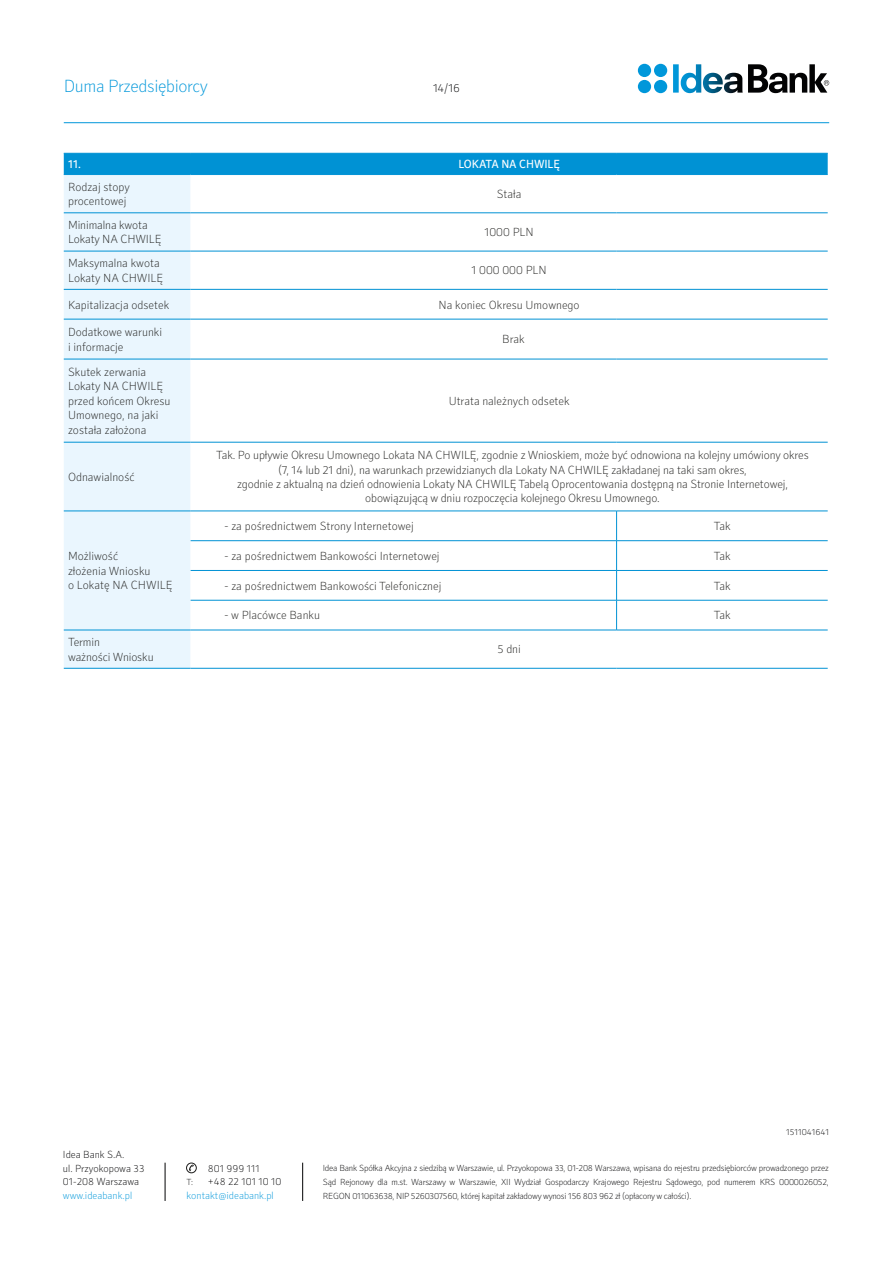
<style>
.page{position:relative;width:893px;height:1263px;background:#fff}
.page>*{position:absolute;margin:0;border:0;box-sizing:border-box;transform-origin:0 0}
.t1{font:100 18px "Secca";letter-spacing:-.02em;color:#0097da}
.t2{font:100 12px/14.4px "Secca";letter-spacing:-.005em;color:#1d1d1b}
.t3{font:12px "Secca";letter-spacing:-.015em;color:#fff}
.t4{font:100 12px "Secca";color:#020203}
.t5{font:100 10.5px/13.5px "Secca";color:#020203}
.t6{font:100 10.5px "Secca";color:#0097da}
.t7{font:100 9px/13.8px "Secca";letter-spacing:-.025em;color:#020203;text-align:justify}
</style>
<div class="page">
<hr style="left:64px;top:122px;width:765px;height:1px;background:#0097da">
<svg style="left:638px;top:64px;width:29px;height:29px"></svg>
<svg style="left:673px;top:64px;width:156px;height:29px"></svg>
<hr style="left:165px;top:1163px;width:1px;height:38px;background:#020203">
<hr style="left:302px;top:1163px;width:1px;height:38px;background:#020203">
<svg style="left:188px;top:1165px;width:6px;height:6px"></svg>
<div style="left:186px;top:1163px;width:10px;height:10px;border:1px solid #1d1d1c;border-radius:50%"></div>
<div style="left:64px;top:154px;width:764px;height:20px;background:#0092d4"></div>
<div style="left:64px;top:175px;width:127px;height:493px;background:#eaf6fe"></div>
<svg style="left:191px;top:212px;width:637px;height:456px"></svg>
<hr style="left:64px;top:213px;width:127px;height:1px;background:#0092d4">
<hr style="left:64px;top:251px;width:127px;height:1px;background:#0092d4">
<hr style="left:64px;top:289px;width:127px;height:1px;background:#0092d4">
<hr style="left:64px;top:319px;width:127px;height:1px;background:#0092d4">
<hr style="left:64px;top:359px;width:127px;height:1px;background:#0092d4">
<hr style="left:64px;top:442px;width:127px;height:1px;background:#0092d4">
<hr style="left:64px;top:511px;width:127px;height:1px;background:#0092d4">
<hr style="left:64px;top:630px;width:127px;height:1px;background:#0092d4">
<hr style="left:191px;top:540px;width:426px;height:1px;background:#0092d4">
<hr style="left:191px;top:570px;width:426px;height:1px;background:#0092d4">
<hr style="left:191px;top:600px;width:426px;height:1px;background:#0092d4">
<hr style="left:64px;top:668px;width:127px;height:1px;background:#0092d4">
<hr style="left:64px;top:153px;width:127px;height:1px;background:#0092d4">
<hr style="left:64px;top:174px;width:127px;height:1px;background:#0092d4">
<hr style="left:191px;top:153px;width:426px;height:1px;background:#0092d4">
<hr style="left:617px;top:153px;width:211px;height:1px;background:#0092d4">
<hr style="left:191px;top:174px;width:426px;height:1px;background:#0092d4">
<hr style="left:617px;top:174px;width:211px;height:1px;background:#0092d4">
<hr style="left:191px;top:213px;width:426px;height:1px;background:#0092d4">
<hr style="left:617px;top:213px;width:211px;height:1px;background:#0092d4">
<hr style="left:191px;top:251px;width:426px;height:1px;background:#0092d4">
<hr style="left:617px;top:251px;width:211px;height:1px;background:#0092d4">
<hr style="left:191px;top:289px;width:426px;height:1px;background:#0092d4">
<hr style="left:617px;top:289px;width:211px;height:1px;background:#0092d4">
<hr style="left:191px;top:319px;width:426px;height:1px;background:#0092d4">
<hr style="left:617px;top:319px;width:211px;height:1px;background:#0092d4">
<hr style="left:191px;top:359px;width:426px;height:1px;background:#0092d4">
<hr style="left:617px;top:359px;width:211px;height:1px;background:#0092d4">
<hr style="left:191px;top:442px;width:426px;height:1px;background:#0092d4">
<hr style="left:617px;top:442px;width:211px;height:1px;background:#0092d4">
<hr style="left:191px;top:511px;width:426px;height:1px;background:#0092d4">
<hr style="left:617px;top:511px;width:211px;height:1px;background:#0092d4">
<hr style="left:617px;top:540px;width:211px;height:1px;background:#0092d4">
<hr style="left:617px;top:570px;width:211px;height:1px;background:#0092d4">
<svg style="left:616px;top:511px;width:1px;height:89px"></svg>
<hr style="left:617px;top:600px;width:211px;height:1px;background:#0092d4">
<hr style="left:616px;top:600px;width:1px;height:30px;background:#0092d4">
<hr style="left:191px;top:630px;width:426px;height:1px;background:#0092d4">
<hr style="left:617px;top:630px;width:211px;height:1px;background:#0092d4">
<hr style="left:191px;top:668px;width:426px;height:1px;background:#0092d4">
<hr style="left:617px;top:668px;width:211px;height:1px;background:#0092d4">
<h1 class="t1" style="left:64px;top:76px;width:146px">Duma Przedsiębiorcy</h1>
<p class="t4" style="left:433px;top:81px;width:28px">14/16</p>
<p class="t3" style="left:68px;top:157px;width:14px">11.</p>
<p class="t3" style="left:458px;top:157px;width:103px">LOKATA NA CHWI LĘ</p>
<p class="t2" style="left:68px;top:180px;width:63px">Rodzaj stopy procentowej</p>
<p class="t2" style="left:497px;top:187px;width:26px">Stała</p>
<p class="t2" style="left:68px;top:218px;width:95px">Minimalna kwota<br>Lokaty NA CHWILĘ</p>
<p class="t2" style="left:484px;top:225px;width:51px">1000 PLN</p>
<p class="t2" style="left:68px;top:256px;width:97px">Maksymalna kwota<br>Lokaty NA CHWILĘ</p>
<p class="t2" style="left:471px;top:264px;width:77px">1 000 000 PLN</p>
<p class="t2" style="left:68px;top:298px;width:103px">Kapitalizacja odsetek</p>
<p class="t2" style="left:439px;top:298px;width:143px">Na koniec Okresu Umownego</p>
<p class="t2" style="left:68px;top:325px;width:96px">Dodatkowe warunki i informacje</p>
<p class="t2" style="left:502px;top:333px;width:24px">Brak</p>
<p class="t2" style="left:68px;top:365px;width:104px">Skutek zerwania<br>Lokaty NA CHWILĘ przed końcem Okresu<br>Umownego, na jaki została założona</p>
<p class="t2" style="left:449px;top:394px;width:122px">Utrata należnych odsetek</p>
<p class="t2" style="left:68px;top:470px;width:68px">Odnawialność</p>
<p class="t2" style="left:68px;top:549px;width:106px">Możliwość<br>złożenia Wniosku<br>o Lokatę NA CHWILĘ</p>
<p class="t2" style="left:216px;top:448px;width:594px;text-align:center">Tak. Po upływie Okresu Umownego Lokata NA CHWILĘ, zgodnie z Wnioskiem, może być odnowiona na kolejny umówiony okres (7, 14 lub 21 dni), na warunkach przewidzianych dla Lokaty NA CHWILĘ zakładanej na taki sam okres,<br>zgodnie z aktualną na dzień odnowienia Lokaty NA CHWILĘ Tabelą Oprocentowania dostępną na Stronie Internetowej, obowiązującą w dniu rozpoczęcia kolejnego Okresu Umownego.</p>
<p class="t2" style="left:225px;top:519px;width:191px">- za pośrednictwem Strony Internetowej</p>
<p class="t2" style="left:714px;top:519px;width:18px">Tak</p>
<p class="t2" style="left:225px;top:549px;width:217px">- za pośrednictwem Bankowości Internetowej</p>
<p class="t2" style="left:714px;top:549px;width:18px">Tak</p>
<p class="t2" style="left:225px;top:579px;width:218px">- za pośrednictwem Bankowości Telefonicznej</p>
<p class="t2" style="left:714px;top:579px;width:18px">Tak</p>
<p class="t2" style="left:225px;top:608px;width:97px">- w Placówce Banku</p>
<p class="t2" style="left:714px;top:608px;width:18px">Tak</p>
<p class="t2" style="left:68px;top:635px;width:87px">Termin<br>ważności Wniosku</p>
<p class="t2" style="left:497px;top:643px;width:25px">5 dni</p>
<p class="t7" style="left:786px;top:1126px;width:44px">1511041641</p>
<p class="t5" style="left:63px;top:1148px;width:83px">Idea Bank S.A.<br>ul. Przyokopowa 33<br>01-208 Warszawa</p>
<p class="t6" style="left:63px;top:1189px;width:71px">www.ideabank.pl</p>
<p class="t5" style="left:208px;top:1161px;width:54px">801 999 111</p>
<p class="t7" style="left:187px;top:1175px;width:8px">T:</p>
<p class="t5" style="left:208px;top:1175px;width:75px">+48 22 101 10 10</p>
<p class="t6" style="left:187px;top:1189px;width:89px">kontakt@ideabank.pl</p>
<p class="t7" style="left:323px;top:1162px;width:507px">Idea Bank Spółka Akcyjna z siedzibą w Warszawie, ul. Przyokopowa 33, 01-208 Warszawa, wpisana do rejestru przedsiębiorców prowadzonego przez Sąd Rejonowy dla m.st. Warszawy w Warszawie, XII Wydział Gospodarczy Krajowego Rejestru Sądowego, pod numerem KRS 0000026052, REGON 011063638, NIP 5260307560, której kapitał zakładowy wynosi 156 803 962 zł (opłacony w całości).</p>
</div>
